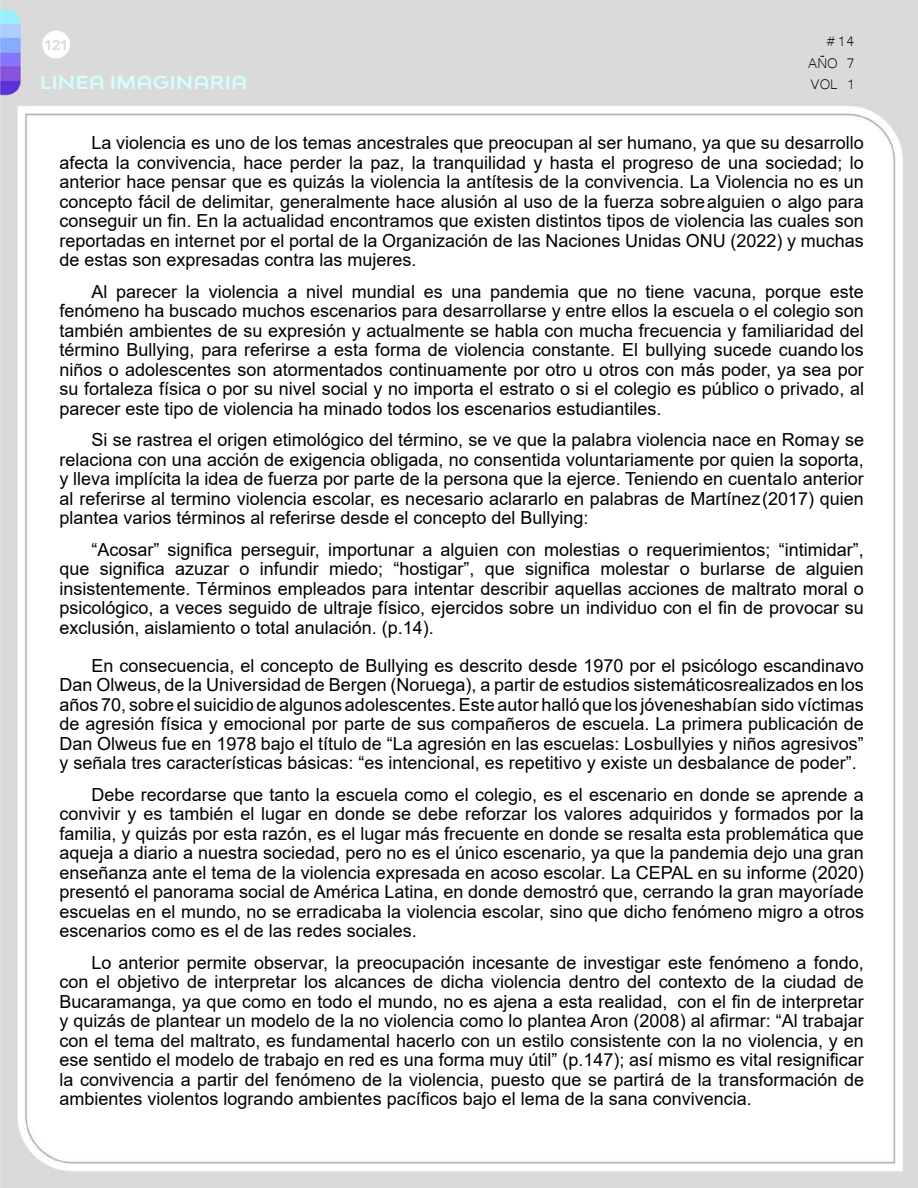
<style>
.page{position:relative;width:918px;height:1188px;background:#fff}
.page>*{position:absolute;margin:0;border:0;box-sizing:border-box;transform-origin:0 0}
.t1{font:18px/19.5px "Arial";color:#000;text-align:justify}
.t2{font:700 expanded 18px "Bw Modelica SS01";letter-spacing:.01em;color:#d2ffff}
.t3{font:18px/21.6px "Microsoft Yi Baiti";color:#000;text-align:justify}
.t4{font:700 expanded 13.5px "Bw Modelica SS01";color:#dbdbdb}
</style>
<div class="page">
<img style="left:1px;top:0;width:917px;height:1188px">
<div style="left:42px;top:31px;width:28px;height:27px;background:#fff;border-radius:50%"></div>
<p class="t4" style="left:45px;top:36px;width:24px">121</p>
<p class="t2" style="left:40px;top:71px;width:209px">LINEA IMAGINARIA</p>
<p class="t3" style="left:808px;top:29px;width:48px;text-indent:17px">#14<br>AÑO 7<br>VOL 1</p>
<p class="t1" style="left:60px;top:133px;width:806px;text-indent:32px">La violencia es uno de los temas ancestrales que preocupan al ser humano, ya que su desarrollo afecta la convivencia, hace perder la paz, la tranquilidad y hasta el progreso de una sociedad; lo anterior hace pensar que es quizás la violencia la antítesis de la convivencia. La Violencia no es un concepto fácil de delimitar, generalmente hace alusión al uso de la fuerza sobre alguien o algo para conseguir un fin. En la actualidad encontramos que existen distintos tipos de violencia las cuales son reportadas en internet por el portal de la Organización de las Naciones Unidas ONU (2022) y muchas de estas son expresadas contra las mujeres.</p>
<p class="t1" style="left:60px;top:281px;width:806px;text-indent:32px">Al parecer la violencia a nivel mundial es una pandemia que no tiene vacuna, porque este fenómeno ha buscado muchos escenarios para desarrollarse y entre ellos la escuela o el colegio son también ambientes de su expresión y actualmente se habla con mucha frecuencia y familiaridad del término Bullying, para referirse a esta forma de violencia constante. El bullying sucede cuando los niños o adolescentes son atormentados continuamente por otro u otros con más poder, ya sea por su fortaleza física o por su nivel social y no importa el estrato o si el colegio es público o privado, al parecer este tipo de violencia ha minado todos los escenarios estudiantiles.</p>
<p class="t1" style="left:60px;top:430px;width:806px;text-indent:32px">Si se rastrea el origen etimológico del término, se ve que la palabra violencia nace en Roma y se relaciona con una acción de exigencia obligada, no consentida voluntariamente por quien la soporta, y lleva implícita la idea de fuerza por parte de la persona que la ejerce. Teniendo en cuenta lo anterior al referirse al termino violencia escolar, es necesario aclararlo en palabras de Martínez (2017) quien plantea varios términos al referirse desde el concepto del Bullying:</p>
<p class="t1" style="left:60px;top:539px;width:806px;text-indent:32px">“Acosar” significa perseguir, importunar a alguien con molestias o requerimientos; “intimidar”, que significa azuzar o infundir miedo; “hostigar”, que significa molestar o burlarse de alguien insistentemente. Términos empleados para intentar describir aquellas acciones de maltrato moral o psicológico, a veces seguido de ultraje físico, ejercidos sobre un individuo con el fin de provocar su exclusión, aislamiento o total anulación. (p.14).</p>
<p class="t1" style="left:60px;top:656px;width:806px;text-indent:32px">En consecuencia, el concepto de Bullying es descrito desde 1970 por el psicólogo escandinavo Dan Olweus, de la Universidad de Bergen (Noruega), a partir de estudios sistemáticos realizados en los años 70, sobre el suicidio de algunos adolescentes. Este autor halló que los jóvenes habían sido víctimas de agresión física y emocional por parte de sus compañeros de escuela. La primera publicación de Dan Olweus fue en 1978 bajo el título de “La agresión en las escuelas: Los bullyies y niños agresivos” y señala tres características básicas: “es intencional, es repetitivo y existe un desbalance de poder”.</p>
<p class="t1" style="left:60px;top:785px;width:806px;text-indent:32px">Debe recordarse que tanto la escuela como el colegio, es el escenario en donde se aprende a convivir y es también el lugar en donde se debe reforzar los valores adquiridos y formados por la familia, y quizás por esta razón, es el lugar más frecuente en donde se resalta esta problemática que aqueja a diario a nuestra sociedad, pero no es el único escenario, ya que la pandemia dejo una gran enseñanza ante el tema de la violencia expresada en acoso escolar. La CEPAL en su informe (2020) presentó el panorama social de América Latina, en donde demostró que, cerrando la gran mayoría de escuelas en el mundo, no se erradicaba la violencia escolar, sino que dicho fenómeno migro a otros escenarios como es el de las redes sociales.</p>
<p class="t1" style="left:60px;top:953px;width:806px;text-indent:32px">Lo anterior permite observar, la preocupación incesante de investigar este fenómeno a fondo, con el objetivo de interpretar los alcances de dicha violencia dentro del contexto de la ciudad de Bucaramanga, ya que como en todo el mundo, no es ajena a esta realidad, con el fin de interpretar y quizás de plantear un modelo de la no violencia como lo plantea Aron (2008) al afirmar: “Al trabajar con el tema del maltrato, es fundamental hacerlo con un estilo consistente con la no violencia, y en ese sentido el modelo de trabajo en red es una forma muy útil” (p.147); así mismo es vital resignificar la convivencia a partir del fenómeno de la violencia, puesto que se partirá de la transformación de ambientes violentos logrando ambientes pacíficos bajo el lema de la sana convivencia.</p>
</div>
